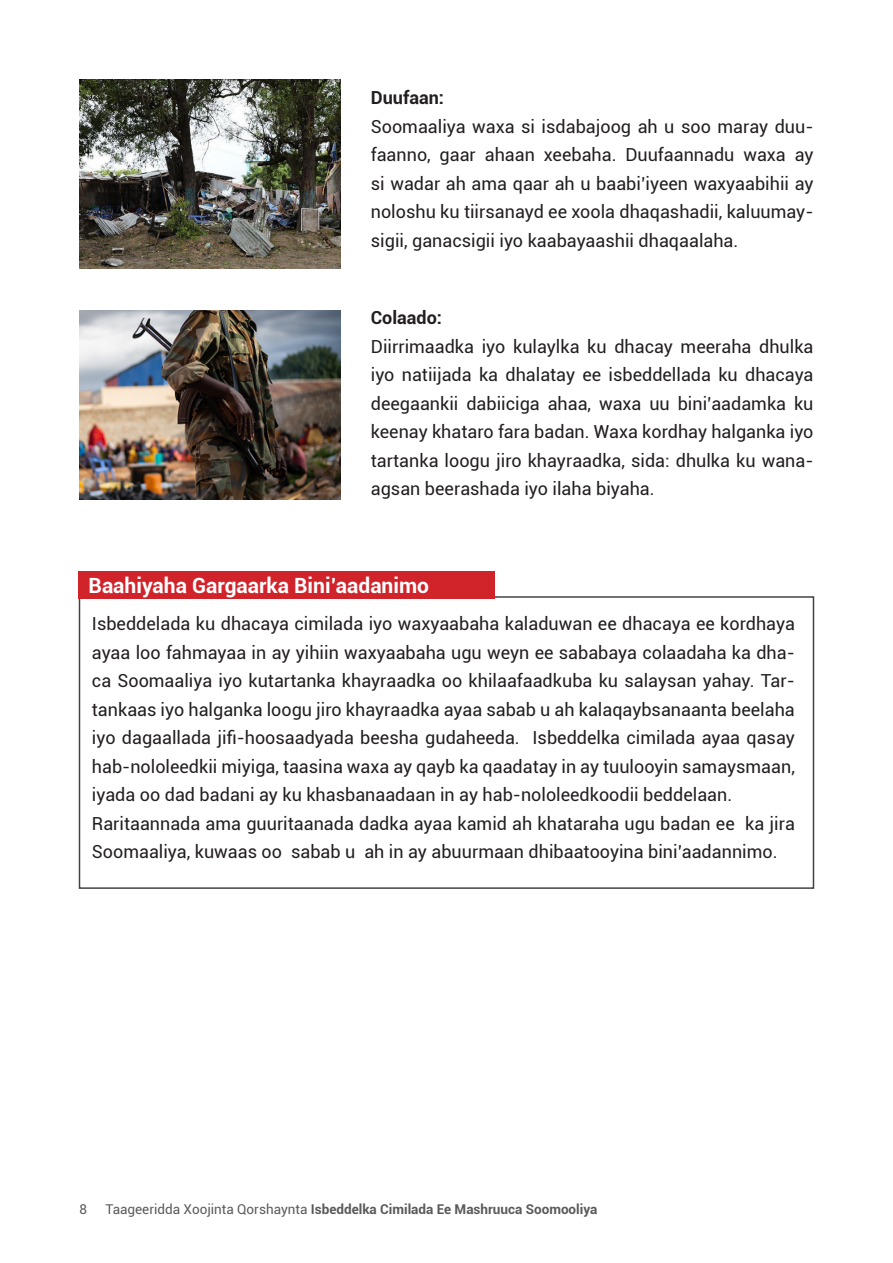
<style>
.page{position:relative;width:893px;height:1263px;background:#fff}
.page>*{position:absolute;margin:0;border:0;box-sizing:border-box;transform-origin:0 0}
.t1{font:700 21px "Roboto";color:#fff}
.t2{font:18px/28.5px "Roboto";color:#231f20;text-align:justify}
.t3{font:700 18px "Roboto";color:#231f20}
.t4{font:700 13.5px "Roboto";color:#595a59}
.t5{font:13.5px "Roboto";color:#595a59}
.s1{font-weight:400}
</style>
<div class="page">
<img style="left:80px;top:80px;width:261px;height:188px">
<img style="left:80px;top:311px;width:261px;height:189px">
<div style="left:79px;top:596px;width:735px;height:293px;border:2px solid #424242"></div>
<div style="left:79px;top:571px;width:416px;height:27px;background:#d1232a"></div>
<p class="t3" style="left:371px;top:85px;width:75px">Duufaan:</p>
<p class="t2" style="left:371px;top:111px;width:444px">Soomaaliya waxa si isdabajoog ah u soo maray duu&shy;faanno, gaar ahaan xeebaha. Duufaannadu waxa ay si wadar ah ama qaar ah u baabi’iyeen waxyaabihii ay noloshu ku tiirsanayd ee xoola dhaqashadii, kaluumay&shy;sigii, ganacsigii iyo kaabayaashii dhaqaalaha.</p>
<p class="t3" style="left:371px;top:305px;width:73px">Colaado:</p>
<p class="t2" style="left:371px;top:331px;width:444px">Diirrimaadka iyo kulaylka ku dhacay meeraha dhulka iyo natiijada ka dhalatay ee isbeddellada ku dhacaya deegaankii dabiiciga ahaa, waxa uu bini’aadamka ku keenay khataro fara badan. Waxa kordhay halganka iyo tartanka loogu jiro khayraadka, sida: dhulka ku wana&shy;agsan beerashada iyo ilaha biyaha.</p>
<p class="t1" style="left:89px;top:571px;width:342px">Baahiyaha Gargaarka Bini’aadanimo</p>
<p class="t2" style="left:92px;top:609px;width:704px">Isbeddelada ku dhacaya cimilada iyo waxyaabaha kaladuwan ee dhacaya ee kordhaya ayaa loo fahmayaa in ay yihiin waxyaabaha ugu weyn ee sababaya colaadaha ka dha&shy;ca Soomaaliya iyo kutartanka khayraadka oo khilaafaadkuba ku salaysan yahay. Tar&shy;tankaas iyo halganka loogu jiro khayraadka ayaa sabab u ah kalaqaybsanaanta beelaha iyo dagaallada jifi-hoosaadyada beesha gudaheeda. Isbeddelka cimilada ayaa qasay hab-nololeedkii miyiga, taasina waxa ay qayb ka qaadatay in ay tuulooyin samaysmaan, iyada oo dad badani ay ku khasbanaadaan in ay hab-nololeedkoodii beddelaan.</p>
<p class="t2" style="left:92px;top:808px;width:704px">Raritaannada ama guuritaanada dadka ayaa kamid ah khataraha ugu badan ee ka jira<br>Soomaaliya, kuwaas oo sabab u ah in ay abuurmaan dhibaatooyina bini’aadannimo.</p>
<p class="t5" style="left:80px;top:1200px;width:9px">8</p>
<p class="t4" style="left:105px;top:1200px;width:494px"><span class="s1">Taageeridda Xoojinta Qorshaynta</span> Isbeddelka Cimilada Ee Mashruuca Soomooliya</p>
</div>
